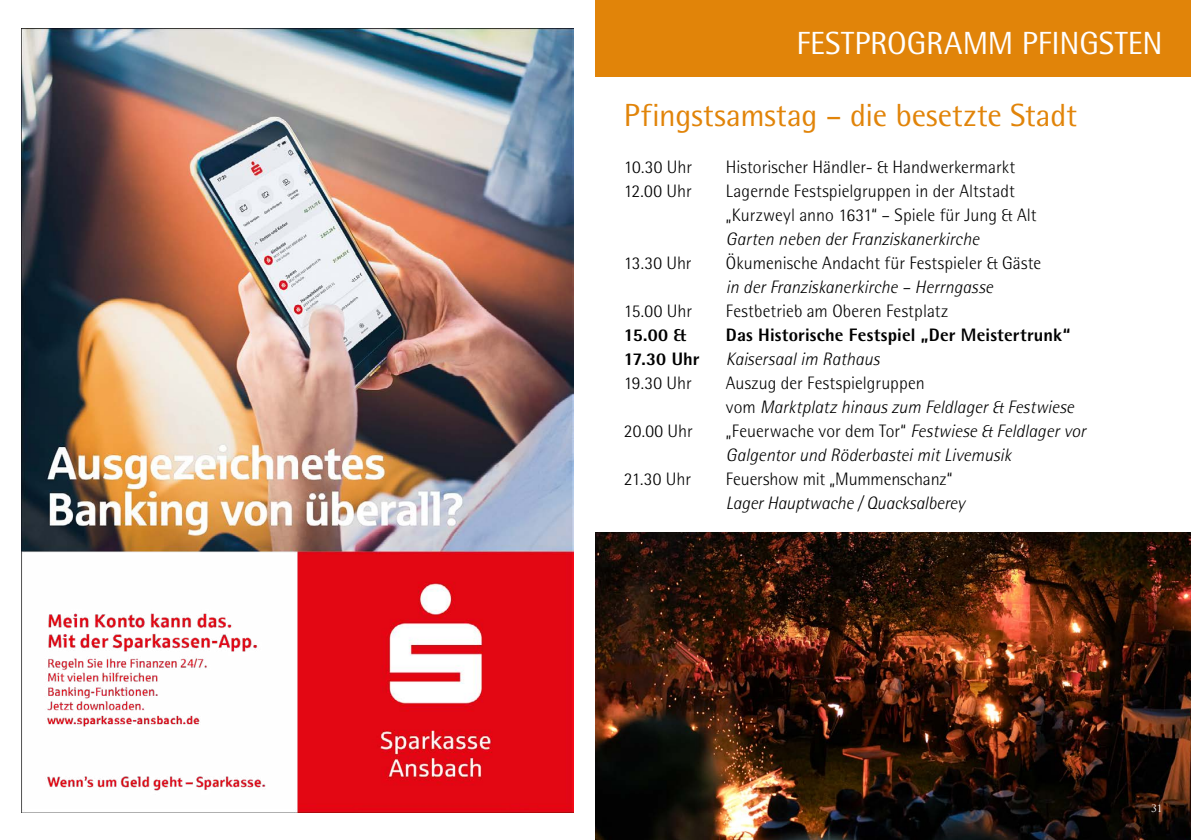
<style>
.page{position:relative;width:1191px;height:840px;background:#fff}
.page>*{position:absolute;margin:0;border:0;box-sizing:border-box;transform-origin:0 0}
.t1{font:32px "Rotis Semi Sans";letter-spacing:-.005em;color:#e18409}
.t2{font:32px "Rotis Semi Sans";color:#fff}
.t3{font:300 18px/24px "Rotis Semi Sans Std";letter-spacing:.005em;color:#000}
.t4{font:italic 300 18px/24px "Rotis Semi Sans";color:#000}
.t5{font:800 18px "Rotis Semi Sans";letter-spacing:.01em;color:#000}
.t6{font:10px "Trajan Pro";color:#fff}
.s1{font-family:"Rotis Semi Sans Std";font-style:normal}
</style>
<div class="page">
<div style="left:595px;top:0;width:596px;height:76px;background:#e18409"></div>
<img style="left:22px;top:29px;width:552px;height:782px">
<img style="left:595px;top:532px;width:596px;height:307px">
<h1 class="t2" style="left:796px;top:24px;width:368px">FESTPROGRAMM PFINGSTEN</h1>
<h1 class="t1" style="left:624px;top:96px;width:454px">Pfingstsamstag – die besetzte Stadt</h1>
<p class="t3" style="left:624px;top:154px;width:70px">10.30 Uhr</p>
<p class="t3" style="left:726px;top:154px;width:291px">Historischer Händler- &amp; Handwerkermarkt</p>
<p class="t3" style="left:624px;top:178px;width:69px">12.00 Uhr</p>
<p class="t3" style="left:726px;top:178px;width:312px">Lagernde Festspielgruppen in der Altstadt „Kurzweyl anno 1631“ – Spiele für Jung &amp; Alt</p>
<p class="t4" style="left:726px;top:226px;width:255px">Garten neben der Franziskanerkirche</p>
<p class="t3" style="left:624px;top:250px;width:69px">13.30 Uhr</p>
<p class="t3" style="left:726px;top:250px;width:317px">Ökumenische Andacht für Festspieler &amp; Gäste</p>
<p class="t4" style="left:726px;top:274px;width:268px">in der Franziskanerkirche – Herrngasse</p>
<p class="t3" style="left:624px;top:298px;width:70px">15.00 Uhr</p>
<p class="t3" style="left:726px;top:298px;width:224px">Festbetrieb am Oberen Festplatz</p>
<p class="t5" style="left:624px;top:323px;width:64px">15.00 &amp;</p>
<p class="t5" style="left:726px;top:323px;width:346px">Das Historische Festspiel „Der Meistertrunk“</p>
<p class="t5" style="left:624px;top:347px;width:77px">17.30 Uhr</p>
<p class="t4" style="left:726px;top:346px;width:155px">Kaisersaal im Rathaus</p>
<p class="t3" style="left:624px;top:370px;width:69px">19.30 Uhr</p>
<p class="t3" style="left:726px;top:370px;width:200px">Auszug der Festspielgruppen</p>
<p class="t4" style="left:726px;top:394px;width:349px"><span class="s1">vom</span> Marktplatz hinaus zum Feldlager &amp; Festwiese</p>
<p class="t3" style="left:624px;top:418px;width:71px">20.00 Uhr</p>
<p class="t4" style="left:726px;top:418px;width:361px"><span class="s1">„Feuerwache vor dem Tor“</span> Festwiese &amp; Feldlager vor<br>Galgentor und Röderbastei mit Livemusik</p>
<p class="t3" style="left:624px;top:466px;width:69px">21.30 Uhr</p>
<p class="t3" style="left:726px;top:466px;width:228px">Feuershow mit „Mummenschanz“</p>
<p class="t4" style="left:726px;top:490px;width:240px">Lager Hauptwache / Quacksalberey</p>
<p class="t6" style="left:1151px;top:801px;width:13px">31</p>
</div>
